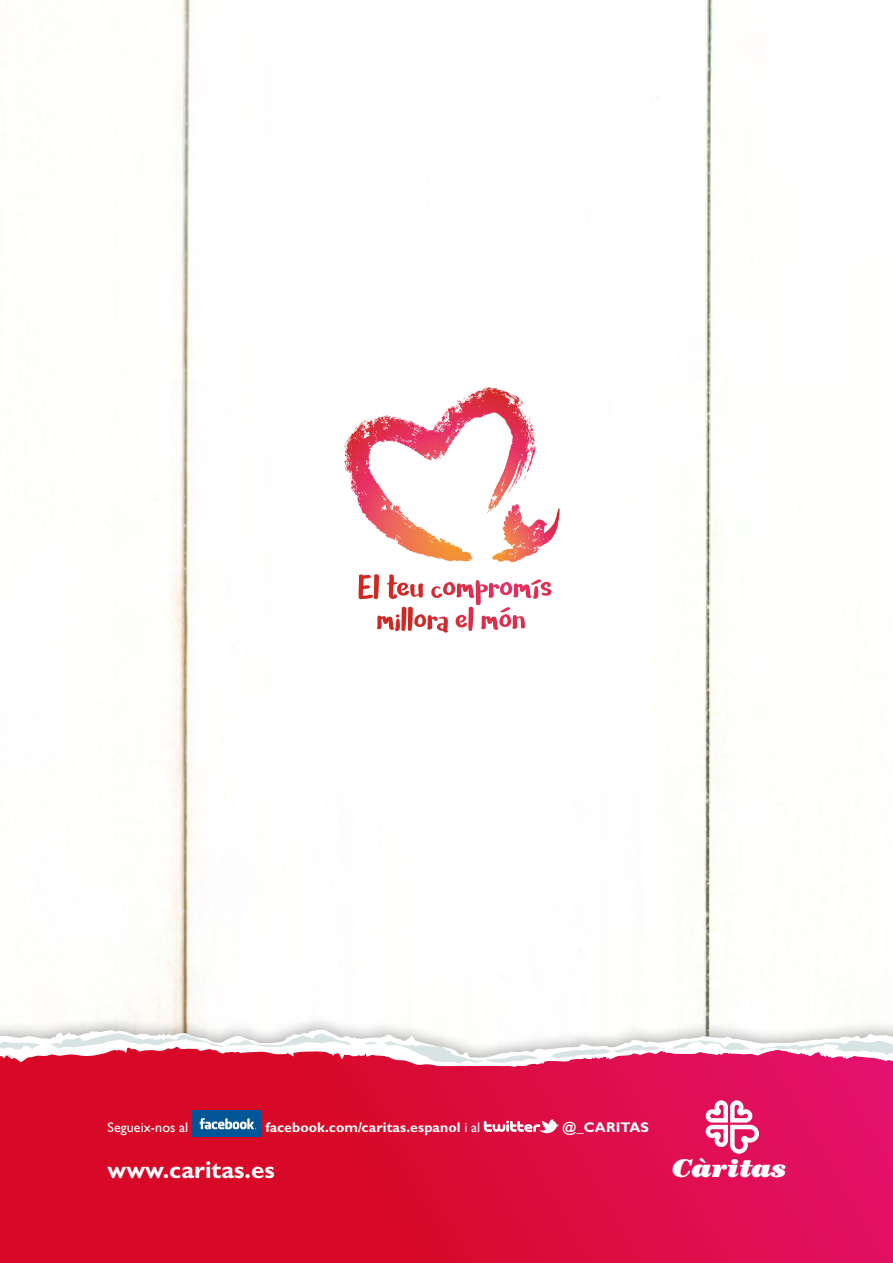
<style>
.page{position:relative;width:893px;height:1263px;background:#fff}
.page>*{position:absolute;margin:0;border:0;box-sizing:border-box;transform-origin:0 0}
.t1{font:italic 900 25.8px "Century";letter-spacing:.01em;color:#fff;scale:1.05 1}
.t2{font:700 24.15px "Gill Sans Std";color:#fff}
.t3{font:700 14.1px "Gill Sans Std";letter-spacing:.005em;color:#fff}
.t4{font:14.1px "Gill Sans Std";letter-spacing:.005em;color:#fff}
.s1{font-weight:400}
</style>
<div class="page">
<img style="left:122px;top:0;width:657px;height:1014px">
<div style="left:0;top:1014px;width:893px;height:249px;background:#000;opacity:.4"></div>
<svg style="left:0;top:1067px;width:893px;height:196px;background:#da0b3a"></svg>
<svg style="left:0;top:1029px;width:893px;height:38px"></svg>
<svg style="left:351px;top:488px;width:5px;height:8px"></svg>
<svg style="left:344px;top:415px;width:74px;height:66px"></svg>
<svg style="left:447px;top:441px;width:5px;height:4px"></svg>
<svg style="left:494px;top:387px;width:44px;height:111px"></svg>
<svg style="left:433px;top:387px;width:55px;height:44px"></svg>
<svg style="left:504px;top:504px;width:20px;height:21px"></svg>
<svg style="left:359px;top:574px;width:193px;height:59px"></svg>
<div style="left:192px;top:1110px;width:70px;height:27px;background:#005697"></div>
<svg style="left:200px;top:1118px;width:56px;height:11px"></svg>
<svg style="left:484px;top:1119px;width:75px;height:14px"></svg>
<svg style="left:706px;top:1100px;width:53px;height:54px"></svg>
<p class="t4" style="left:108px;top:1119px;width:82px">Segueix-nos al</p>
<p class="t3" style="left:265px;top:1118px;width:216px">facebook.com/caritas.espanol <span class="s1">i al</span></p>
<p class="t3" style="left:562px;top:1118px;width:88px">@_CARITAS</p>
<h2 class="t2" style="left:108px;top:1155px;width:169px">www.caritas.es</h2>
<h1 class="t1" style="left:673px;top:1153px;width:110px">Càritas</h1>
</div>
